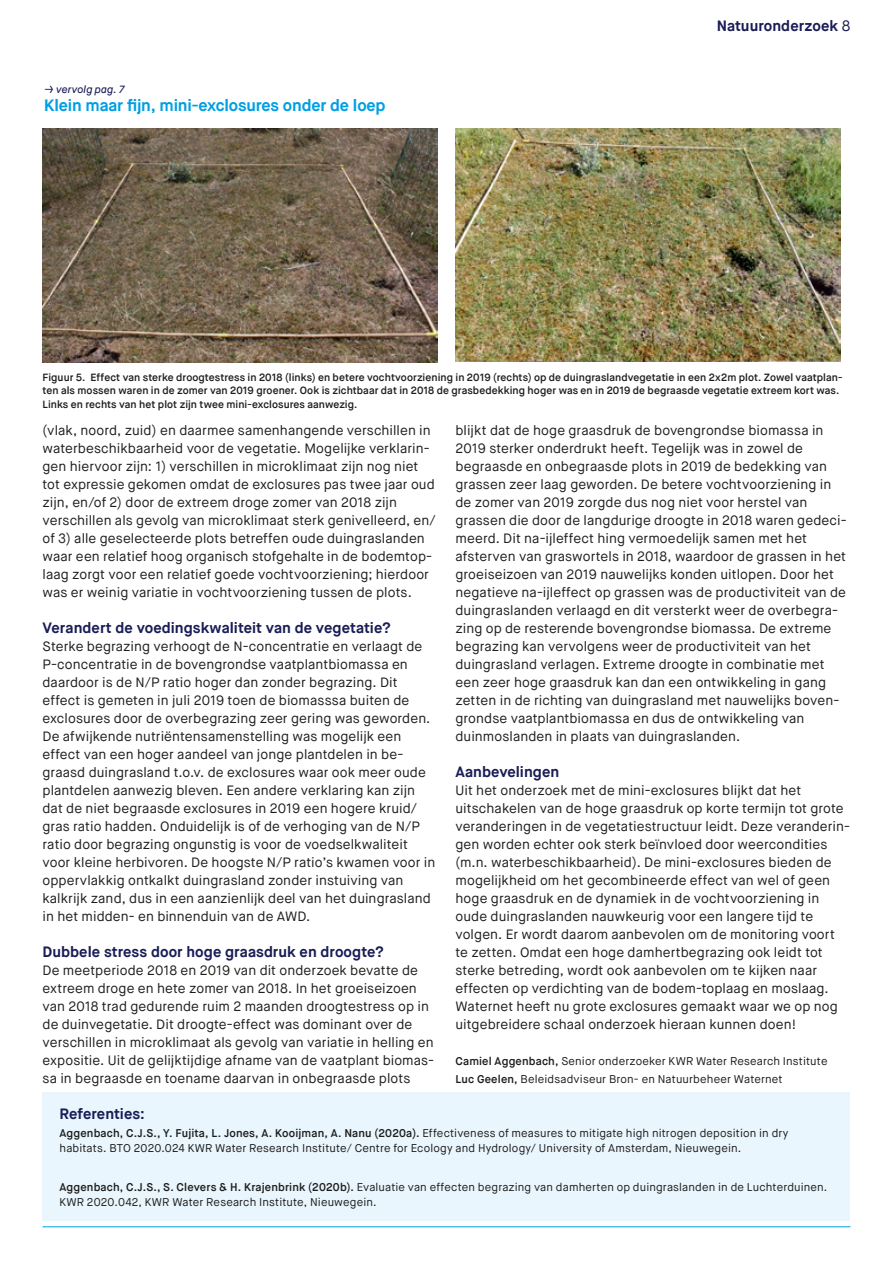
<style>
.page{position:relative;width:893px;height:1263px;background:#fff}
.page>*{position:absolute;margin:0;border:0;box-sizing:border-box;transform-origin:0 0}
.t1{font:700 16.5px "Maison Neue";letter-spacing:-.01em;color:#009fe3}
.t2{font:700 15px "Maison Neue";letter-spacing:.005em;color:#1a1d56}
.t3{font:13.5px/18px "Maison Neue";letter-spacing:.005em;color:#1d1d1b}
.t4{font:11.25px/15px "Maison Neue";letter-spacing:.01em;color:#1d1d1b}
.t5{font:600 10.5px/13.5px "Maison Neue";letter-spacing:.005em;color:#1d1d1b}
.t6{font:italic 500 10.5px "Maison Neue";letter-spacing:.015em;color:#1a1d56}
.s1{font-weight:300;font-style:normal;font-size:13.5px}
.s2{font-weight:400}
.s3{font-weight:600}
</style>
<div class="page">
<hr style="left:43px;top:1226px;width:807px;height:1px;background:#009fe3">
<div style="left:43px;top:1092px;width:807px;height:128px;background:#eaf6fe"></div>
<img style="left:43px;top:129px;width:395px;height:234px">
<img style="left:455px;top:129px;width:385px;height:232px">
<p class="t6" style="left:44px;top:82px;width:82px"><span class="s1">→</span> vervolg pag. 7</p>
<p class="t1" style="left:44px;top:94px;width:343px">Klein maar fijn, mini-exclosures onder de loep</p>
<p class="t2" style="left:717px;top:16px;width:135px">Natuuronderzoek <span class="s2">8</span></p>
<p class="t5" style="left:43px;top:370px;width:801px">Figuur 5. Effect van sterke droogtestress in 2018 (links) en betere vochtvoorziening in 2019 (rechts) op de duingraslandvegetatie in een 2x2m plot. Zowel vaatplan&shy;ten als mossen waren in de zomer van 2019 groener. Ook is zichtbaar dat in 2018 de grasbedekking hoger was en in 2019 de begraasde vegetatie extreem kort was.<br>Links en rechts van het plot zijn twee mini-exclosures aanwezig.</p>
<p class="t3" style="left:43px;top:421px;width:395px">(vlak, noord, zuid) en daarmee samenhangende verschillen in waterbeschikbaarheid voor de vegetatie. Mogelijke verklarin&shy;gen hiervoor zijn: 1) verschillen in microklimaat zijn nog niet tot expressie gekomen omdat de exclosures pas twee jaar oud zijn, en/of 2) door de extreem droge zomer van 2018 zijn verschillen als gevolg van microklimaat sterk genivelleerd, en/ of 3) alle geselecteerde plots betreffen oude duingraslanden waar een relatief hoog organisch stofgehalte in de bodemtop&shy;laag zorgt voor een relatief goede vochtvoorziening; hierdoor was er weinig variatie in vochtvoorziening tussen de plots.</p>
<p class="t2" style="left:43px;top:618px;width:350px">Verandert de voedingskwaliteit van de vegetatie?</p>
<p class="t3" style="left:43px;top:637px;width:394px">Sterke begrazing verhoogt de N-concentratie en verlaagt de P-concentratie in de bovengrondse vaatplantbiomassa en daardoor is de N/P ratio hoger dan zonder begrazing. Dit effect is gemeten in juli 2019 toen de biomasssa buiten de exclosures door de overbegrazing zeer gering was geworden.<br>De afwijkende nutriëntensamenstelling was mogelijk een effect van een hoger aandeel van jonge plantdelen in be&shy;graasd duingrasland t.o.v. de exclosures waar ook meer oude plantdelen aanwezig bleven. Een andere verklaring kan zijn dat de niet begraasde exclosures in 2019 een hogere kruid/ gras ratio hadden. Onduidelijk is of de verhoging van de N/P ratio door begrazing ongunstig is voor de voedselkwaliteit voor kleine herbivoren. De hoogste N/P ratio’s kwamen voor in oppervlakkig ontkalkt duingrasland zonder instuiving van kalkrijk zand, dus in een aanzienlijk deel van het duingrasland in het midden- en binnenduin van de AWD.</p>
<p class="t2" style="left:43px;top:942px;width:343px">Dubbele stress door hoge graasdruk en droogte?</p>
<p class="t3" style="left:43px;top:961px;width:393px">De meetperiode 2018 en 2019 van dit onderzoek bevatte de extreem droge en hete zomer van 2018. In het groeiseizoen van 2018 trad gedurende ruim 2 maanden droogtestress op in de duinvegetatie. Dit droogte-effect was dominant over de verschillen in microklimaat als gevolg van variatie in helling en expositie. Uit de gelijktijdige afname van de vaatplant biomas&shy;sa in begraasde en toename daarvan in onbegraasde plots</p>
<p class="t3" style="left:455px;top:421px;width:393px">blijkt dat de hoge graasdruk de bovengrondse biomassa in 2019 sterker onderdrukt heeft. Tegelijk was in zowel de begraasde en onbegraasde plots in 2019 de bedekking van grassen zeer laag geworden. De betere vochtvoorziening in de zomer van 2019 zorgde dus nog niet voor herstel van grassen die door de langdurige droogte in 2018 waren gedeci&shy;meerd. Dit na-ijleffect hing vermoedelijk samen met het afsterven van graswortels in 2018, waardoor de grassen in het groeiseizoen van 2019 nauwelijks konden uitlopen. Door het negatieve na-ijleffect op grassen was de productiviteit van de duingraslanden verlaagd en dit versterkt weer de overbegra&shy;zing op de resterende bovengrondse biomassa. De extreme begrazing kan vervolgens weer de productiviteit van het duingrasland verlagen. Extreme droogte in combinatie met een zeer hoge graasdruk kan dan een ontwikkeling in gang zetten in de richting van duingrasland met nauwelijks boven&shy;grondse vaatplantbiomassa en dus de ontwikkeling van duinmoslanden in plaats van duingraslanden.</p>
<p class="t2" style="left:455px;top:762px;width:105px">Aanbevelingen</p>
<p class="t3" style="left:455px;top:781px;width:396px">Uit het onderzoek met de mini-exclosures blijkt dat het uitschakelen van de hoge graasdruk op korte termijn tot grote veranderingen in de vegetatiestructuur leidt. Deze veranderin&shy;gen worden echter ook sterk beïnvloed door weercondities (m.n. waterbeschikbaarheid). De mini-exclosures bieden de mogelijkheid om het gecombineerde effect van wel of geen hoge graasdruk en de dynamiek in de vochtvoorziening in oude duingraslanden nauwkeurig voor een langere tijd te volgen. Er wordt daarom aanbevolen om de monitoring voort te zetten. Omdat een hoge damhertbegrazing ook leidt tot sterke betreding, wordt ook aanbevolen om te kijken naar effecten op verdichting van de bodem-toplaag en moslaag.<br>Waternet heeft nu grote exclosures gemaakt waar we op nog uitgebreidere schaal onderzoek hieraan kunnen doen!</p>
<p class="t4" style="left:455px;top:1052px;width:374px;line-height:18px"><span class="s3">Camiel Aggenbach,</span> Senior onderzoeker KWR Water Research Institute<br><span class="s3">Luc Geelen,</span> Beleidsadviseur Bron- en Natuurbeheer Waternet</p>
<p class="t2" style="left:60px;top:1104px;width:87px">Referenties:</p>
<p class="t4" style="left:60px;top:1125px;width:730px"><span class="s3">Aggenbach, C.J.S., Y. Fujita, L. Jones, A. Kooijman, A. Nanu (2020a).</span> Effectiveness of measures to mitigate high nitrogen deposition in dry habitats. BTO 2020.024 KWR Water Research Institute/ Centre for Ecology and Hydrology/ University of Amsterdam, Nieuwegein.</p>
<p class="t4" style="left:60px;top:1179px;width:769px"><span class="s3">Aggenbach, C.J.S., S. Clevers &amp; H. Krajenbrink (2020b).</span> Evaluatie van effecten begrazing van damherten op duingraslanden in de Luchterduinen.<br>KWR 2020.042, KWR Water Research Institute, Nieuwegein.</p>
</div>
